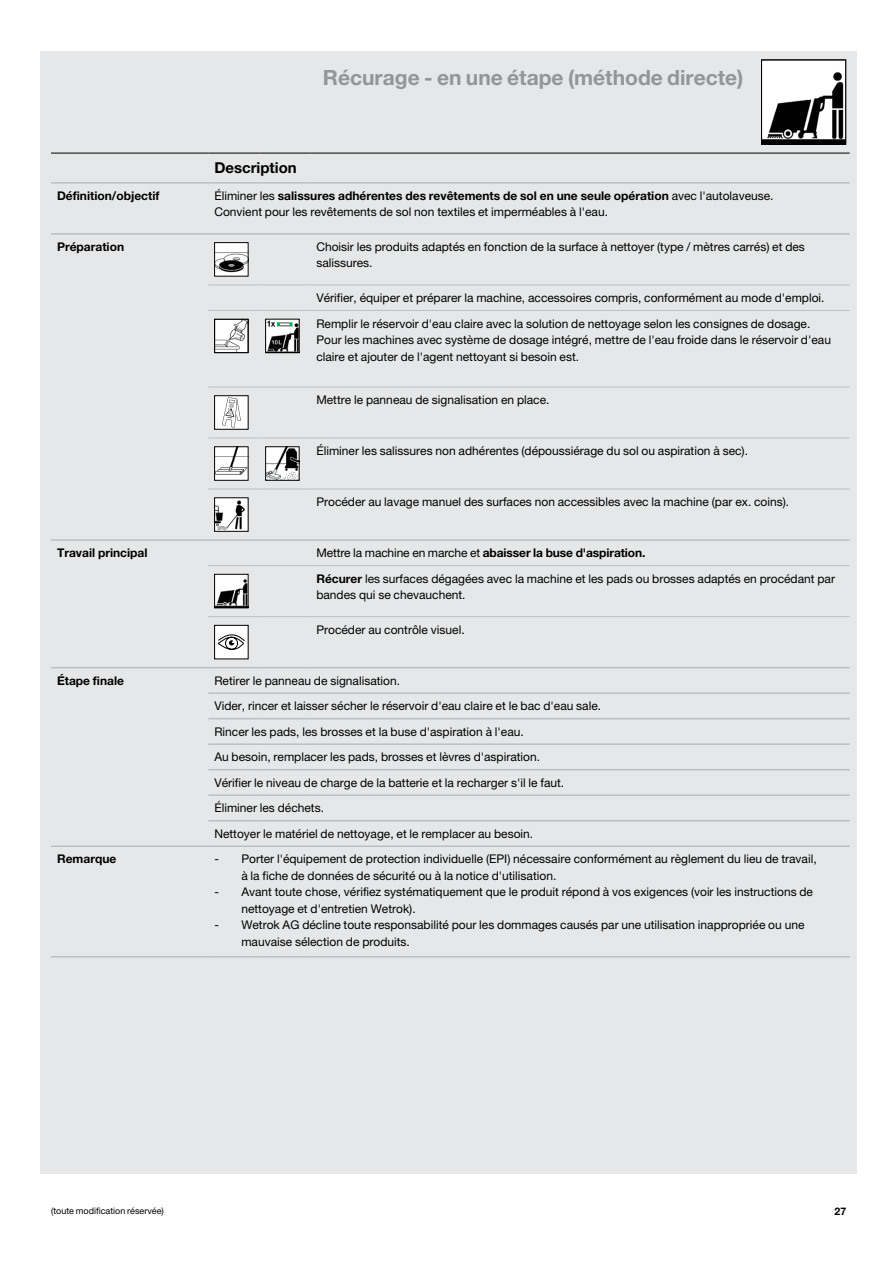
<style>
.page{position:relative;width:893px;height:1263px;background:#fff}
.page>*{position:absolute;margin:0;border:0;box-sizing:border-box;transform-origin:0 0}
.t1{font:700 21px "Helvetica Neue LT Pro";color:#939598}
.t2{font:700 15px "Helvetica Neue LT Pro";color:#000}
.t3{font:12px/25.5px "Helvetica Neue LT Pro";color:#000}
.t4{font:700 12px "Helvetica Neue LT Pro";color:#000}
.t5{font:700 10.5px "Helvetica Neue LT Pro";color:#000}
.t6{font:9px "Helvetica Neue LT Pro";color:#000}
.s1{font-weight:700}
</style>
<div class="page">
<div style="left:40px;top:51px;width:817px;height:1123px;background:#e6e7e8"></div>
<hr style="left:51px;top:153px;width:157px;height:1px;background:#000">
<hr style="left:208px;top:153px;width:51px;height:1px;background:#000">
<hr style="left:259px;top:153px;width:51px;height:1px;background:#000">
<hr style="left:310px;top:153px;width:540px;height:1px;background:#000">
<hr style="left:51px;top:182px;width:157px;height:2px;background:#bcbec0">
<hr style="left:208px;top:182px;width:51px;height:2px;background:#bcbec0">
<hr style="left:259px;top:182px;width:51px;height:2px;background:#bcbec0">
<hr style="left:310px;top:182px;width:540px;height:2px;background:#bcbec0">
<hr style="left:51px;top:233px;width:157px;height:2px;background:#bcbec0">
<hr style="left:208px;top:233px;width:51px;height:2px;background:#bcbec0">
<hr style="left:259px;top:233px;width:51px;height:2px;background:#bcbec0">
<hr style="left:310px;top:233px;width:540px;height:2px;background:#bcbec0">
<hr style="left:51px;top:667px;width:157px;height:1px;background:#bcbec0">
<hr style="left:208px;top:667px;width:51px;height:1px;background:#bcbec0">
<hr style="left:259px;top:667px;width:51px;height:1px;background:#bcbec0">
<hr style="left:310px;top:667px;width:540px;height:1px;background:#bcbec0">
<hr style="left:208px;top:692px;width:51px;height:2px;background:#bcbec0">
<hr style="left:259px;top:692px;width:51px;height:2px;background:#bcbec0">
<hr style="left:310px;top:692px;width:540px;height:2px;background:#bcbec0">
<hr style="left:208px;top:718px;width:51px;height:1px;background:#bcbec0">
<hr style="left:259px;top:718px;width:51px;height:1px;background:#bcbec0">
<hr style="left:310px;top:718px;width:540px;height:1px;background:#bcbec0">
<hr style="left:208px;top:743px;width:51px;height:2px;background:#bcbec0">
<hr style="left:259px;top:743px;width:51px;height:2px;background:#bcbec0">
<hr style="left:310px;top:743px;width:540px;height:2px;background:#bcbec0">
<hr style="left:208px;top:769px;width:51px;height:1px;background:#bcbec0">
<hr style="left:259px;top:769px;width:51px;height:1px;background:#bcbec0">
<hr style="left:310px;top:769px;width:540px;height:1px;background:#bcbec0">
<hr style="left:208px;top:794px;width:51px;height:2px;background:#bcbec0">
<hr style="left:259px;top:794px;width:51px;height:2px;background:#bcbec0">
<hr style="left:310px;top:794px;width:540px;height:2px;background:#bcbec0">
<hr style="left:208px;top:820px;width:51px;height:1px;background:#bcbec0">
<hr style="left:259px;top:820px;width:51px;height:1px;background:#bcbec0">
<hr style="left:310px;top:820px;width:540px;height:1px;background:#bcbec0">
<hr style="left:51px;top:845px;width:157px;height:2px;background:#bcbec0">
<hr style="left:208px;top:845px;width:51px;height:2px;background:#bcbec0">
<hr style="left:259px;top:845px;width:51px;height:2px;background:#bcbec0">
<hr style="left:310px;top:845px;width:540px;height:2px;background:#bcbec0">
<hr style="left:51px;top:956px;width:157px;height:1px;background:#bcbec0">
<hr style="left:208px;top:956px;width:51px;height:1px;background:#bcbec0">
<hr style="left:259px;top:956px;width:51px;height:1px;background:#bcbec0">
<hr style="left:310px;top:956px;width:540px;height:1px;background:#bcbec0">
<hr style="left:208px;top:285px;width:51px;height:1px;background:#bcbec0">
<hr style="left:259px;top:285px;width:51px;height:1px;background:#bcbec0">
<hr style="left:310px;top:285px;width:540px;height:1px;background:#bcbec0">
<hr style="left:208px;top:310px;width:51px;height:1px;background:#bcbec0">
<hr style="left:259px;top:310px;width:51px;height:1px;background:#bcbec0">
<hr style="left:310px;top:310px;width:540px;height:1px;background:#bcbec0">
<hr style="left:310px;top:387px;width:540px;height:1px;background:#bcbec0">
<hr style="left:208px;top:438px;width:51px;height:1px;background:#bcbec0">
<hr style="left:259px;top:438px;width:51px;height:1px;background:#bcbec0">
<hr style="left:310px;top:438px;width:540px;height:1px;background:#bcbec0">
<hr style="left:259px;top:565px;width:51px;height:1px;background:#bcbec0">
<hr style="left:310px;top:565px;width:540px;height:1px;background:#bcbec0">
<hr style="left:259px;top:616px;width:51px;height:1px;background:#bcbec0">
<hr style="left:310px;top:616px;width:540px;height:1px;background:#bcbec0">
<hr style="left:208px;top:565px;width:51px;height:1px;background:#bcbec0">
<hr style="left:208px;top:616px;width:51px;height:1px;background:#bcbec0">
<hr style="left:208px;top:387px;width:51px;height:1px;background:#bcbec0">
<hr style="left:259px;top:387px;width:51px;height:1px;background:#bcbec0">
<hr style="left:51px;top:539px;width:157px;height:2px;background:#bcbec0">
<hr style="left:208px;top:539px;width:51px;height:2px;background:#bcbec0">
<hr style="left:259px;top:539px;width:51px;height:2px;background:#bcbec0">
<hr style="left:310px;top:539px;width:540px;height:2px;background:#bcbec0">
<hr style="left:208px;top:489px;width:51px;height:1px;background:#bcbec0">
<hr style="left:259px;top:489px;width:51px;height:1px;background:#bcbec0">
<hr style="left:310px;top:489px;width:540px;height:1px;background:#bcbec0">
<img style="left:216px;top:244px;width:30px;height:30px">
<div style="left:214px;top:242px;width:34px;height:34px;border:1px solid #000"></div>
<img style="left:217px;top:321px;width:29px;height:30px">
<div style="left:214px;top:319px;width:34px;height:34px;border:1px solid #000"></div>
<img style="left:267px;top:321px;width:30px;height:30px">
<div style="left:265px;top:319px;width:34px;height:34px;border:1px solid #000"></div>
<div style="left:215px;top:396px;width:33px;height:33px;background:#fff"></div>
<svg style="left:222px;top:397px;width:19px;height:30px"></svg>
<div style="left:214px;top:395px;width:34px;height:34px;border:1px solid #000"></div>
<img style="left:216px;top:448px;width:30px;height:30px">
<div style="left:214px;top:446px;width:34px;height:34px;border:1px solid #000"></div>
<img style="left:267px;top:448px;width:30px;height:30px">
<div style="left:265px;top:446px;width:34px;height:34px;border:1px solid #000"></div>
<img style="left:216px;top:499px;width:30px;height:30px">
<img style="left:216px;top:576px;width:30px;height:30px">
<div style="left:214px;top:574px;width:34px;height:34px;border:1px solid #000"></div>
<div style="left:215px;top:625px;width:33px;height:34px;background:#fff"></div>
<svg style="left:218px;top:635px;width:26px;height:14px"></svg>
<div style="left:214px;top:625px;width:34px;height:34px;border:1px solid #000"></div>
<img style="left:763px;top:62px;width:81px;height:80px">
<div style="left:761px;top:60px;width:85px;height:85px;border:1px solid #000"></div>
<h1 class="t1" style="left:323px;top:65px;width:422px">Récurage - en une étape (méthode directe)</h1>
<p class="t2" style="left:214px;top:159px;width:84px">Description</p>
<p class="t4" style="left:57px;top:188px;width:104px">Définition/objectif</p>
<p class="t3" style="left:214px;top:187px;width:561px;line-height:16.5px">Éliminer les <span class="s1">salissures adhérentes des revêtements de sol en une seule opération</span> avec l'autolaveuse.<br>Convient pour les revêtements de sol non textiles et imperméables à l'eau.</p>
<p class="t4" style="left:57px;top:239px;width:69px">Préparation</p>
<p class="t3" style="left:316px;top:238px;width:490px;line-height:16.5px">Choisir les produits adaptés en fonction de la surface à nettoyer (type / mètres carrés) et des salissures.</p>
<p class="t3" style="left:316px;top:285px;width:510px">Vérifier, équiper et préparer la machine, accessoires compris, conformément au mode d'emploi.<br>Remplir le réservoir d'eau claire avec la solution de nettoyage selon les consignes de dosage.</p>
<p class="t3" style="left:316px;top:331px;width:516px;line-height:16.5px">Pour les machines avec système de dosage intégré, mettre de l'eau froide dans le réservoir d'eau claire et ajouter de l'agent nettoyant si besoin est.</p>
<p class="t3" style="left:316px;top:387px;width:235px">Mettre le panneau de signalisation en place.</p>
<p class="t3" style="left:316px;top:438px;width:433px">Éliminer les salissures non adhérentes (dépoussiérage du sol ou aspiration à sec).</p>
<p class="t3" style="left:316px;top:489px;width:474px">Procéder au lavage manuel des surfaces non accessibles avec la machine (par ex. coins).</p>
<p class="t4" style="left:57px;top:545px;width:92px">Travail principal</p>
<p class="t3" style="left:316px;top:540px;width:520px">Mettre la machine en marche et <span class="s1">abaisser la buse d'aspiration.<br>Récurer</span> les surfaces dégagées avec la machine et les pads ou brosses adaptés en procédant par</p>
<p class="t3" style="left:316px;top:582px;width:151px">bandes qui se chevauchent.</p>
<p class="t3" style="left:316px;top:616px;width:150px">Procéder au contrôle visuel.</p>
<p class="t4" style="left:57px;top:673px;width:69px">Étape finale</p>
<p class="t3" style="left:214px;top:667px;width:388px">Retirer le panneau de signalisation.<br>Vider, rincer et laisser sécher le réservoir d'eau claire et le bac d'eau sale.<br>Rincer les pads, les brosses et la buse d'aspiration à l'eau.<br>Au besoin, remplacer les pads, brosses et lèvres d'aspiration.<br>Vérifier le niveau de charge de la batterie et la recharger s'il le faut.<br>Éliminer les déchets.<br>Nettoyer le matériel de nettoyage, et le remplacer au besoin.</p>
<p class="t4" style="left:57px;top:852px;width:61px">Remarque</p>
<p class="t3" style="left:241px;top:851px;width:577px;line-height:16.5px;text-indent:-27px">- Porter l'équipement de protection individuelle (EPI) nécessaire conformément au règlement du lieu de travail, à la fiche de données de sécurité ou à la notice d'utilisation.</p>
<p class="t3" style="left:241px;top:884px;width:573px;line-height:16.5px;text-indent:-27px">- Avant toute chose, vérifiez systématiquement que le produit répond à vos exigences (voir les instructions de nettoyage et d'entretien Wetrok).</p>
<p class="t3" style="left:241px;top:917px;width:565px;line-height:16.5px;text-indent:-27px">- Wetrok AG décline toute responsabilité pour les dommages causés par une utilisation inappropriée ou une mauvaise sélection de produits.</p>
<p class="t6" style="left:51px;top:1205px;width:114px">(toute modification réservée)</p>
<p class="t5" style="left:834px;top:1205px;width:13px">27</p>
</div>
